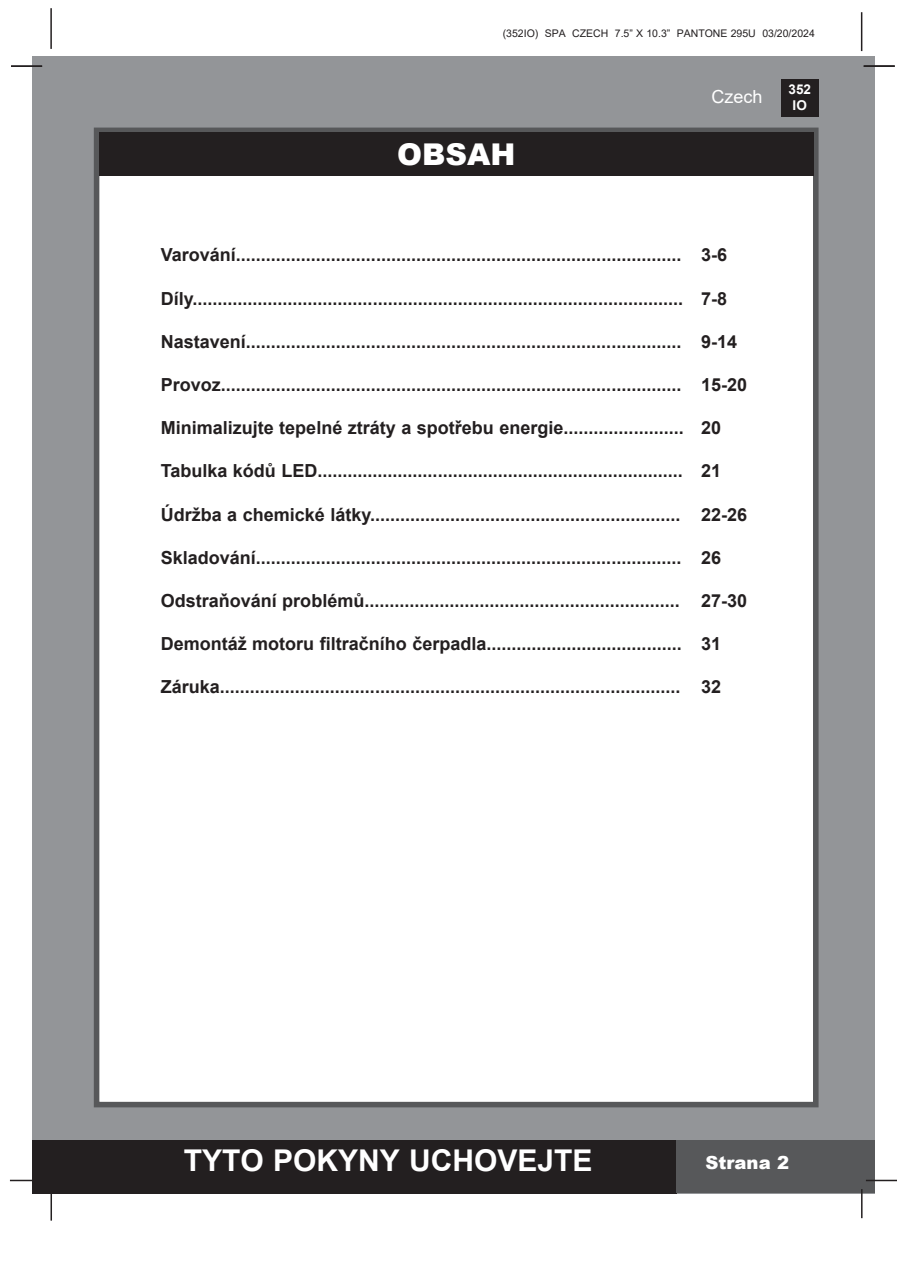
<style>
.page{position:relative;width:897px;height:1264px;background:#fff}
.page>*{position:absolute;margin:0;border:0;box-sizing:border-box;transform-origin:0 0}
.t1{font:700 30px "Arial";color:#fff}
.t2{font:900 30px "Arial";color:#fff}
.t3{font:700 18px "Arial";color:#231f20}
.t4{font:900 18px "Arial";color:#fff}
.t5{font:18px "Arial";color:#fff}
.t6{font:700 13.5px/16.2px "Arial";color:#fff;text-align:center}
.t7{font:10.5px "Arial";color:#231f20}
</style>
<div class="page">
<div style="left:33px;top:56px;width:842px;height:1137px;background:#939598"></div>
<div style="left:780px;top:79px;width:38px;height:38px;background:#231f20"></div>
<hr style="left:50px;top:8px;width:2px;height:41px;background:#231f20">
<hr style="left:860px;top:12px;width:2px;height:39px;background:#231f20">
<div style="left:33px;top:1140px;width:644px;height:53px;background:#231f20"></div>
<div style="left:676px;top:1140px;width:199px;height:53px;background:#57585a"></div>
<hr style="left:865px;top:1179px;width:31px;height:2px;background:#231f20">
<hr style="left:860px;top:1189px;width:2px;height:29px;background:#231f20">
<hr style="left:50px;top:1190px;width:2px;height:30px;background:#231f20">
<hr style="left:10px;top:1179px;width:31px;height:2px;background:#231f20">
<div style="left:94px;top:128px;width:724px;height:979px;background:#fff;border:6px solid #57585a"></div>
<div style="left:99px;top:132px;width:714px;height:44px;background:#231f20"></div>
<hr style="left:863px;top:65px;width:31px;height:2px;background:#231f20">
<hr style="left:11px;top:65px;width:31px;height:2px;background:#231f20">
<p class="t7" style="left:502px;top:26px;width:313px">(352IO) SPA CZECH 7.5” X 10.3” PANTONE 295U 03/20/2024</p>
<p class="t2" style="left:397px;top:132px;width:120px">OBSAH</p>
<p class="t5" style="left:711px;top:84px;width:53px">Czech</p>
<p class="t6" style="left:788px;top:81px;width:24px">352<br>IO</p>
<p class="t3" style="left:161px;top:242px;width:568px">Varování......................................................................................... 3-6</p>
<p class="t3" style="left:161px;top:285px;width:568px">Díly.................................................................................................. 7-8</p>
<p class="t3" style="left:161px;top:329px;width:578px">Nastavení....................................................................................... 9-14</p>
<p class="t3" style="left:161px;top:372px;width:588px">Provoz............................................................................................ 15-20</p>
<p class="t3" style="left:161px;top:415px;width:562px">Minimalizujte tepelné ztráty a spotřebu energie........................ 20</p>
<p class="t3" style="left:161px;top:458px;width:562px">Tabulka kódů LED......................................................................... 21</p>
<p class="t3" style="left:161px;top:501px;width:588px">Údržba a chemické látky.............................................................. 22-26</p>
<p class="t3" style="left:161px;top:545px;width:562px">Skladování..................................................................................... 26</p>
<p class="t3" style="left:161px;top:588px;width:588px">Odstraňování problémů............................................................... 27-30</p>
<p class="t3" style="left:161px;top:631px;width:562px">Demontáž motoru filtračního čerpadla....................................... 31</p>
<p class="t3" style="left:161px;top:674px;width:562px">Záruka............................................................................................ 32</p>
<h1 class="t1" style="left:184px;top:1139px;width:410px">TYTO POKYNY UCHOVEJTE</h1>
<p class="t4" style="left:705px;top:1149px;width:85px">Strana 2</p>
</div>
